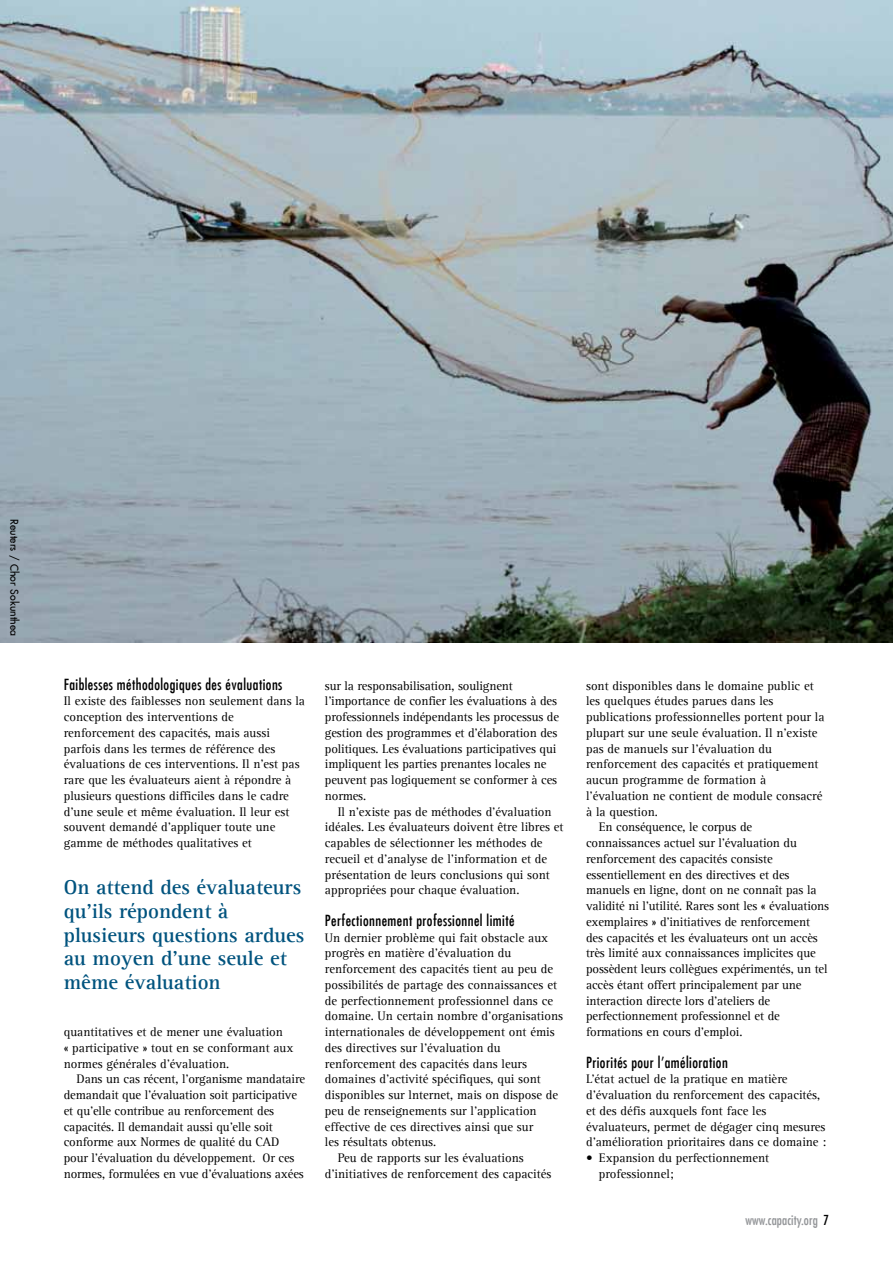
<style>
.page{position:relative;width:893px;height:1263px;background:#fff}
.page>*{position:absolute;margin:0;border:0;box-sizing:border-box;transform-origin:0 0}
.t1{font:700 21px/23.7px "Agfa Rotis Serif";color:#00537e}
.t2{font:condensed 15px "Futura LT";letter-spacing:.03em;color:#000}
.t3{font:condensed 13.5px "Futura LT";letter-spacing:.005em;color:#939598}
.t4{font:12.75px/15.8px "Agfa Rotis Serif";color:#000}
.t5{font:10.5px "Futura LT";letter-spacing:.01em;color:#000}
.s1{color:#000}
</style>
<div class="page">
<img style="left:0;top:0;width:893px;height:642px">
<p class="t5" style="left:21px;top:519px;width:118px;rotate:90deg">Reuters / Chor Sokunthea</p>
<p class="t2" style="left:64px;top:675px;width:220px">Faiblesses méthodologiques des évaluations</p>
<p class="t4" style="left:64px;top:694px;width:243px">Il existe des faiblesses non seulement dans la conception des interventions de renforcement des capacités, mais aussi parfois dans les termes de référence des évaluations de ces interventions. Il n’est pas rare que les évaluateurs aient à répondre à plusieurs questions difficiles dans le cadre d’une seule et même évaluation. Il leur est souvent demandé d’appliquer toute une gamme de méthodes qualitatives et</p>
<h1 class="t1" style="left:64px;top:876px;width:242px">On attend des évaluateurs qu’ils répondent à plusieurs questions ardues au moyen d’une seule et même évaluation</h1>
<p class="t4" style="left:64px;top:1024px;width:231px">quantitatives et de mener une évaluation<br>« participative » tout en se conformant aux normes générales d’évaluation.</p>
<p class="t4" style="left:64px;top:1072px;width:243px;text-indent:13px">Dans un cas récent, l’organisme mandataire demandait que l’évaluation soit participative et qu’elle contribue au renforcement des capacités. Il demandait aussi qu’elle soit conforme aux Normes de qualité du CAD pour l’évaluation du développement. Or ces normes, formulées en vue d’évaluations axées</p>
<p class="t4" style="left:325px;top:678px;width:236px">sur la responsabilisation, soulignent l’importance de confier les évaluations à des professionnels indépendants les processus de gestion des programmes et d’élaboration des politiques. Les évaluations participatives qui impliquent les parties prenantes locales ne peuvent pas logiquement se conformer à ces normes.</p>
<p class="t4" style="left:325px;top:804px;width:240px;text-indent:13px">Il n’existe pas de méthodes d’évaluation idéales. Les évaluateurs doivent être libres et capables de sélectionner les méthodes de recueil et d’analyse de l’information et de présentation de leurs conclusions qui sont appropriées pour chaque évaluation.</p>
<p class="t2" style="left:325px;top:911px;width:191px">Perfectionnement professionnel limité</p>
<p class="t4" style="left:325px;top:930px;width:225px">Un dernier problème qui fait obstacle aux</p>
<p class="t4" style="left:325px;top:946px;width:188px">progrès en matière d’évaluation du</p>
<p class="t4" style="left:325px;top:961px;width:230px">renforcement des capacités tient au peu de</p>
<p class="t4" style="left:325px;top:977px;width:234px">possibilités de partage des connaissances et</p>
<p class="t4" style="left:325px;top:993px;width:230px">de perfectionnement professionnel dans ce</p>
<p class="t4" style="left:325px;top:1009px;width:240px">domaine. Un certain nombre d’organisations</p>
<p class="t4" style="left:325px;top:1024px;width:231px">internationales de développement ont émis</p>
<p class="t4" style="left:325px;top:1040px;width:177px">des directives sur l’évaluation du</p>
<p class="t4" style="left:325px;top:1056px;width:204px">renforcement des capacités dans leurs</p>
<p class="t4" style="left:325px;top:1072px;width:218px">domaines d’activité spécifiques, qui sont</p>
<p class="t4" style="left:325px;top:1087px;width:235px">disponibles sur lnternet, mais on dispose de</p>
<p class="t4" style="left:325px;top:1103px;width:213px">peu de renseignements sur l’application</p>
<p class="t4" style="left:325px;top:1119px;width:210px">effective de ces directives ainsi que sur</p>
<p class="t4" style="left:325px;top:1135px;width:113px">les résultats obtenus.</p>
<p class="t4" style="left:338px;top:1150px;width:188px">Peu de rapports sur les évaluations</p>
<p class="t4" style="left:325px;top:1166px;width:228px">d’initiatives de renforcement des capacités</p>
<p class="t4" style="left:586px;top:678px;width:229px">sont disponibles dans le domaine public et</p>
<p class="t4" style="left:586px;top:693px;width:189px">les quelques études parues dans les</p>
<p class="t4" style="left:586px;top:709px;width:240px">publications professionnelles portent pour la</p>
<p class="t4" style="left:586px;top:725px;width:233px">plupart sur une seule évaluation. Il n’existe</p>
<p class="t4" style="left:586px;top:741px;width:188px">pas de manuels sur l’évaluation du</p>
<p class="t4" style="left:586px;top:756px;width:234px">renforcement des capacités et pratiquement</p>
<p class="t4" style="left:586px;top:772px;width:182px">aucun programme de formation à</p>
<p class="t4" style="left:586px;top:788px;width:238px">l’évaluation ne contient de module consacré</p>
<p class="t4" style="left:586px;top:804px;width:73px">à la question.</p>
<p class="t4" style="left:599px;top:819px;width:155px">En conséquence, le corpus de</p>
<p class="t4" style="left:586px;top:835px;width:212px">connaissances actuel sur l’évaluation du</p>
<p class="t4" style="left:586px;top:851px;width:188px">renforcement des capacités consiste</p>
<p class="t4" style="left:586px;top:867px;width:205px">essentiellement en des directives et des</p>
<p class="t4" style="left:586px;top:882px;width:232px">manuels en ligne, dont on ne connaît pas la</p>
<p class="t4" style="left:586px;top:898px;width:245px">validité ni l’utilité. Rares sont les « évaluations</p>
<p class="t4" style="left:586px;top:914px;width:225px">exemplaires » d’initiatives de renforcement</p>
<p class="t4" style="left:586px;top:930px;width:233px">des capacités et les évaluateurs ont un accès</p>
<p class="t4" style="left:586px;top:945px;width:231px">très limité aux connaissances implicites que</p>
<p class="t4" style="left:586px;top:961px;width:243px">possèdent leurs collègues expérimentés, un tel</p>
<p class="t4" style="left:586px;top:977px;width:217px">accès étant offert principalement par une</p>
<p class="t4" style="left:586px;top:993px;width:186px">interaction directe lors d’ateliers de</p>
<p class="t4" style="left:586px;top:1008px;width:195px">perfectionnement professionnel et de</p>
<p class="t4" style="left:586px;top:1024px;width:158px">formations en cours d’emploi.</p>
<p class="t2" style="left:586px;top:1053px;width:143px">Priorités pour l’amélioration</p>
<p class="t4" style="left:586px;top:1072px;width:242px">L’état actuel de la pratique en matière d’évaluation du renforcement des capacités, et des défis auxquels font face les évaluateurs, permet de dégager cinq mesures d’amélioration prioritaires dans ce domaine :</p>
<p class="t4" style="left:599px;top:1150px;width:172px;text-indent:-13px">• Expansion du perfectionnement professionnel;</p>
<p class="t3" style="left:745px;top:1212px;width:85px">www.capacity.org <span class="s1">7</span></p>
</div>
